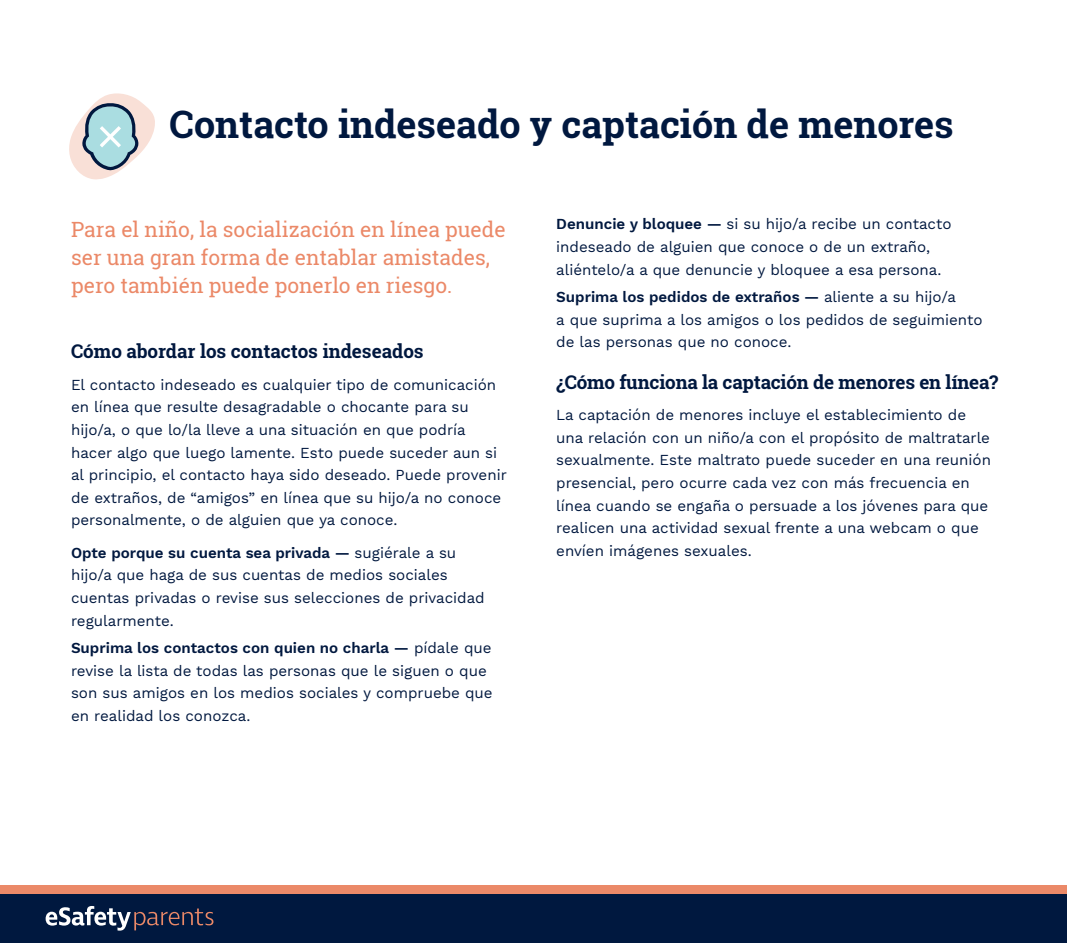
<style>
.page{position:relative;width:1067px;height:943px;background:#fff}
.page>*{position:absolute;margin:0;border:0;box-sizing:border-box;transform-origin:0 0}
.t1{font:700 37.8px "Roboto Slab";color:#00183f}
.t2{font:21px/27.7px "Roboto Slab";color:#eb8968}
.t3{font:700 18.9px "Roboto Slab";letter-spacing:-.01em;color:#00183f}
.t4{font:15.05px/22.6px "Work Sans";color:#00183f}
.s1{font-weight:600}
</style>
<div class="page">
<div style="left:0;top:893px;width:1067px;height:50px;background:#00183f"></div>
<div style="left:0;top:885px;width:1067px;height:8px;background:#eb8968"></div>
<svg style="left:46px;top:906px;width:167px;height:24px"></svg>
<svg style="left:69px;top:93px;width:86px;height:87px"></svg>
<h1 class="t1" style="left:170px;top:99px;width:785px">Contacto indeseado y captación de menores</h1>
<h2 class="t2" style="left:71px;top:216px;width:436px">Para el niño, la socialización en línea puede ser una gran forma de entablar amistades, pero también puede ponerlo en riesgo.</h2>
<p class="t4" style="left:556px;top:214px;width:397px"><span class="s1">Denuncie y bloquee —</span> si su hijo/a recibe un contacto indeseado de alguien que conoce o de un extraño, aliéntelo/a a que denuncie y bloquee a esa persona.</p>
<p class="t4" style="left:556px;top:286px;width:428px"><span class="s1">Suprima los pedidos de extraños —</span> aliente a su hijo/a<br>a que suprima a los amigos o los pedidos de seguimiento de las personas que no conoce.</p>
<p class="t3" style="left:71px;top:338px;width:354px">Cómo abordar los contactos indeseados</p>
<p class="t4" style="left:71px;top:374px;width:437px">El contacto indeseado es cualquier tipo de comunicación en línea que resulte desagradable o chocante para su hijo/a, o que lo/la lleve a una situación en que podría hacer algo que luego lamente. Esto puede suceder aun si al principio, el contacto haya sido deseado. Puede provenir de extraños, de “amigos” en línea que su hijo/a no conoce personalmente, o de alguien que ya conoce.</p>
<p class="t4" style="left:71px;top:542px;width:415px"><span class="s1">Opte porque su cuenta sea privada —</span> sugiérale a su hijo/a que haga de sus cuentas de medios sociales cuentas privadas o revise sus selecciones de privacidad regularmente.</p>
<p class="t4" style="left:71px;top:637px;width:423px"><span class="s1">Suprima los contactos con quien no charla —</span> pídale que revise la lista de todas las personas que le siguen o que son sus amigos en los medios sociales y compruebe que en realidad los conozca.</p>
<p class="t3" style="left:556px;top:369px;width:443px">¿Cómo funciona la captación de menores en línea?</p>
<p class="t4" style="left:556px;top:404px;width:436px">La captación de menores incluye el establecimiento de una relación con un niño/a con el propósito de maltratarle sexualmente. Este maltrato puede suceder en una reunión presencial, pero ocurre cada vez con más frecuencia en línea cuando se engaña o persuade a los jóvenes para que realicen una actividad sexual frente a una webcam o que envíen imágenes sexuales.</p>
</div>
